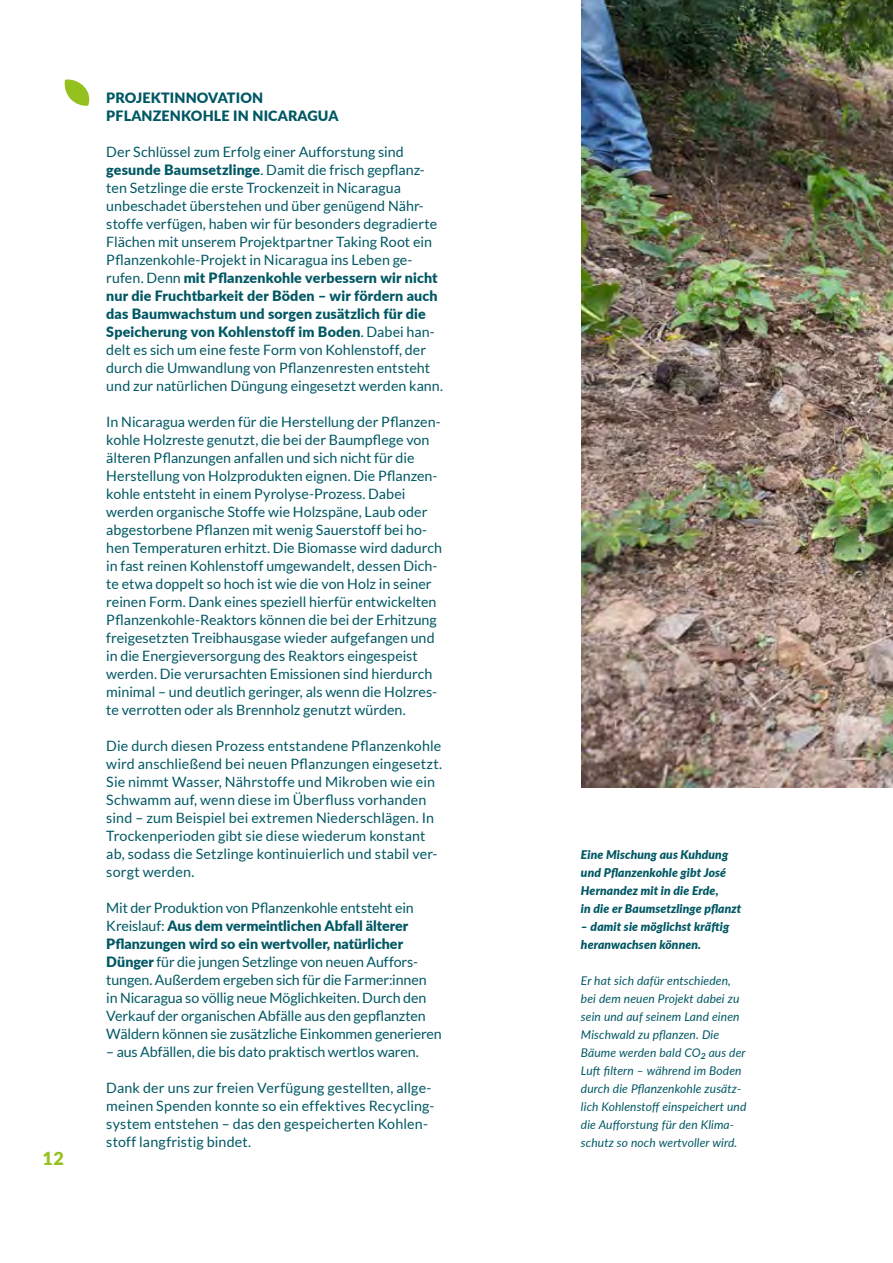
<style>
.page{position:relative;width:893px;height:1263px;background:#fff}
.page>*{position:absolute;margin:0;border:0;box-sizing:border-box;transform-origin:0 0}
.t1{font:900 18px "Lato";color:#95c11f}
.t2{font:14.25px/18px "Lato";color:#005864}
.t3{font:900 14.25px/18px "Lato";letter-spacing:.01em;color:#005864}
.t4{font:italic 12px/18px "Lato";letter-spacing:.01em;color:#005864}
.t5{font:italic 900 12px/18px "Lato";letter-spacing:.01em;color:#005864}
.s1{font-weight:900}
</style>
<div class="page">
<img style="left:581px;top:0;width:312px;height:787px">
<svg style="left:64px;top:80px;width:26px;height:26px"></svg>
<p class="t1" style="left:43px;top:1145px;width:23px">12</p>
<p class="t3" style="left:106px;top:88px;width:234px">PROJEKTINNOVATION<br>PFLANZENKOHLE IN NICARAGUA</p>
<p class="t2" style="left:106px;top:143px;width:338px">Der Schlüssel zum Erfolg einer Aufforstung sind <span class="s1">gesunde Baumsetzlinge</span>. Damit die frisch gepflanz&shy;ten Setzlinge die erste Trockenzeit in Nicaragua unbeschadet überstehen und über genügend Nähr&shy;stoffe verfügen, haben wir für besonders degradierte Flächen mit unserem Projektpartner Taking Root ein Pflanzenkohle-Projekt in Nicaragua ins Leben ge&shy;rufen. Denn <span class="s1">mit Pflanzenkohle verbessern wir nicht nur die Fruchtbarkeit der Böden – wir fördern auch das Baumwachstum und sorgen zusätzlich für die Speicherung von Kohlenstoff im Boden</span>. Dabei han&shy;delt es sich um eine feste Form von Kohlenstoff, der durch die Umwandlung von Pflanzenresten entsteht und zur natürlichen Düngung eingesetzt werden kann.</p>
<p class="t2" style="left:106px;top:413px;width:337px">In Nicaragua werden für die Herstellung der Pflanzen&shy;kohle Holzreste genutzt, die bei der Baumpflege von älteren Pflanzungen anfallen und sich nicht für die Herstellung von Holzprodukten eignen. Die Pflanzen&shy;kohle entsteht in einem Pyrolyse-Prozess. Dabei werden organische Stoffe wie Holzspäne, Laub oder abgestorbene Pflanzen mit wenig Sauerstoff bei ho&shy;hen Temperaturen erhitzt. Die Biomasse wird dadurch in fast reinen Kohlenstoff umgewandelt, dessen Dich&shy;te etwa doppelt so hoch ist wie die von Holz in seiner reinen Form. Dank eines speziell hierfür entwickelten Pflanzenkohle-Reaktors können die bei der Erhitzung freigesetzten Treibhausgase wieder aufgefangen und in die Energieversorgung des Reaktors eingespeist werden. Die verursachten Emissionen sind hierdurch minimal – und deutlich geringer, als wenn die Holzres&shy;te verrotten oder als Brennholz genutzt würden.</p>
<p class="t2" style="left:106px;top:737px;width:337px">Die durch diesen Prozess entstandene Pflanzenkohle wird anschließend bei neuen Pflanzungen eingesetzt.<br>Sie nimmt Wasser, Nährstoffe und Mikroben wie ein Schwamm auf, wenn diese im Überfluss vorhanden sind – zum Beispiel bei extremen Niederschlägen. In Trockenperioden gibt sie diese wiederum konstant ab, sodass die Setzlinge kontinuierlich und stabil ver&shy;sorgt werden.</p>
<p class="t2" style="left:106px;top:899px;width:337px">Mit der Produktion von Pflanzenkohle entsteht ein Kreislauf: <span class="s1">Aus dem vermeintlichen Abfall älterer Pflanzungen wird so ein wertvoller, natürlicher Dünger</span> für die jungen Setzlinge von neuen Auffors&shy;tungen. Außerdem ergeben sich für die Farmer:innen<br>in Nicaragua so völlig neue Möglichkeiten. Durch den Verkauf der organischen Abfälle aus den gepflanzten Wäldern können sie zusätzliche Einkommen generieren</p>
<p class="t2" style="left:106px;top:1043px;width:314px">– aus Abfällen, die bis dato praktisch wertlos waren.</p>
<p class="t2" style="left:106px;top:1079px;width:330px">Dank der uns zur freien Verfügung gestellten, allge&shy;meinen Spenden konnte so ein effektives Recycling&shy;system entstehen – das den gespeicherten Kohlen&shy;stoff langfristig bindet.</p>
<p class="t5" style="left:581px;top:845px;width:162px">Eine Mischung aus Kuhdung und Pflanzenkohle gibt José<br>Hernandez mit in die Erde,<br>in die er Baumsetzlinge pflanzt</p>
<p class="t5" style="left:581px;top:917px;width:150px">– damit sie möglichst kräftig heranwachsen können.</p>
<p class="t4" style="left:581px;top:971px;width:167px">Er hat sich dafür entschieden, bei dem neuen Projekt dabei zu sein und auf seinem Land einen<br>Mischwald zu pflanzen. Die<br>Bäume werden bald CO<sub>2</sub> aus der<br>Luft filtern – während im Boden durch die Pflanzenkohle zusätz&shy;lich Kohlenstoff einspeichert und die Aufforstung für den Klima&shy;schutz so noch wertvoller wird.</p>
</div>
